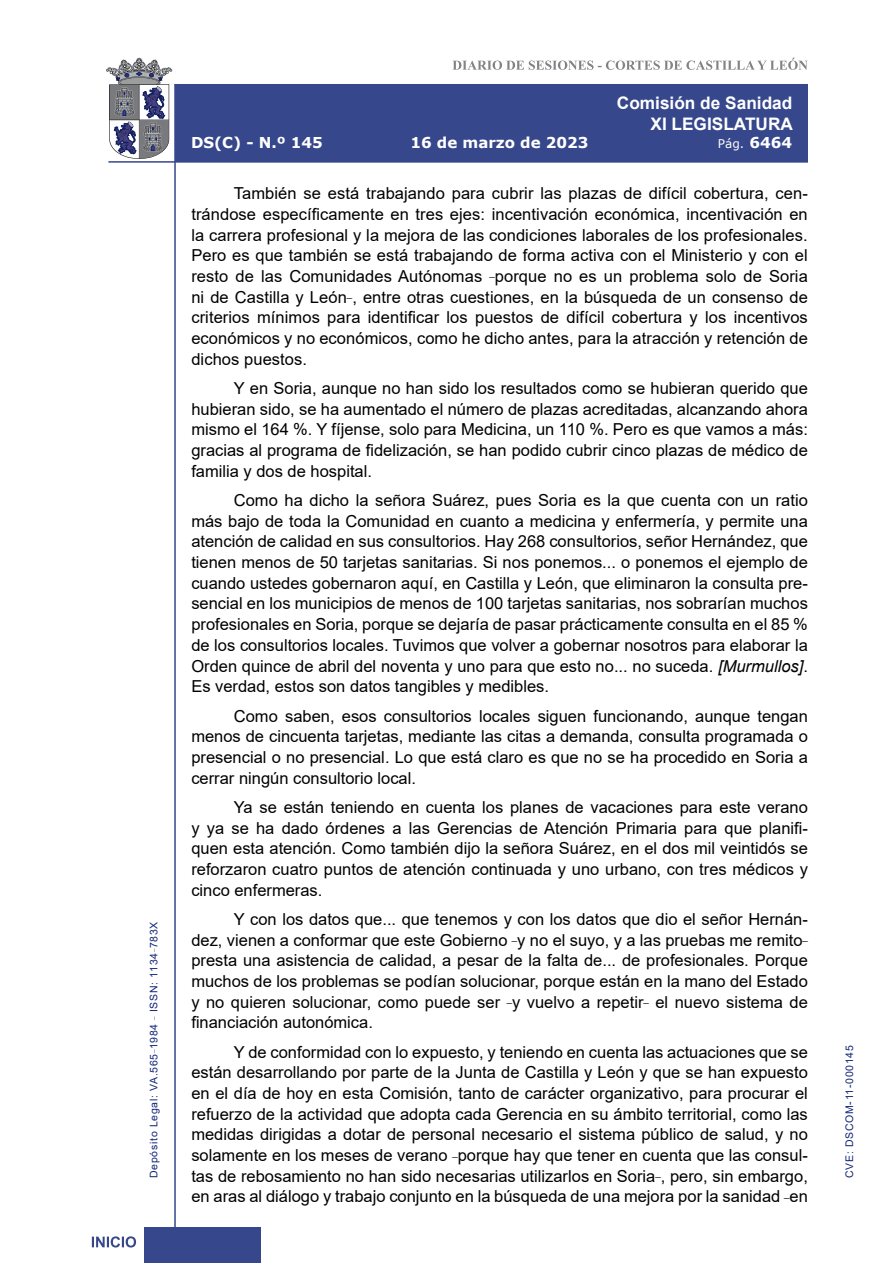
<style>
.page{position:relative;width:893px;height:1263px;background:#fff}
.page>*{position:absolute;margin:0;border:0;box-sizing:border-box;transform-origin:0 0}
.t1{font:700 17.25px/20.7px "Arial";color:#fff;text-align:right}
.t2{font:16.5px/20.7px "Arial";color:#000;text-align:justify}
.t3{font:700 15px "Verdana";color:#fff}
.t4{font:12px "Verdana";color:#fff}
.t5{font:10.5px "Arial";letter-spacing:.065em;color:#122678}
.s1{font-weight:700;font-size:15px}
.s2{font-style:italic}
</style>
<div class="page">
<svg style="left:452px;top:58px;width:356px;height:12px"></svg>
<hr style="left:174px;top:84px;width:2px;height:1179px;background:#36478c">
<div style="left:144px;top:1227px;width:117px;height:36px;background:#36478c"></div>
<div style="left:175px;top:84px;width:633px;height:78px;background:#36478c"></div>
<hr style="left:108px;top:161px;width:700px;height:2px;background:#36478c">
<svg style="left:92px;top:1236px;width:44px;height:11px"></svg>
<svg style="left:106px;top:58px;width:66px;height:101px"></svg>
<p class="t5" style="left:146px;top:1178px;width:258px;rotate:-90deg">Depósito Legal: VA.565<sup>_</sup>1984 <sup>_</sup> ISSN: 1134<sup>_</sup>783X</p>
<p class="t1" style="left:617px;top:93px;width:178px">Comisión de Sanidad<br>XI LEGISLATURA</p>
<p class="t3" style="left:191px;top:132px;width:133px">DS(C) - N.º 145</p>
<p class="t3" style="left:410px;top:132px;width:180px">16 de marzo de 2023</p>
<p class="t4" style="left:718px;top:135px;width:76px">Pág. <span class="s1">6464</span></p>
<p class="t2" style="left:191px;top:183px;width:618px;text-indent:43px">También se está trabajando para cubrir las plazas de difícil cobertura, cen&shy;trándose específicamente en tres ejes: incentivación económica, incentivación en la carrera profesional y la mejora de las condiciones laborales de los profesionales.<br>Pero es que también se está trabajando de forma activa con el Ministerio y con el resto de las Comunidades Autónomas <sup>_</sup>porque no es un problema solo de Soria ni de Castilla y León<sup>_</sup>, entre otras cuestiones, en la búsqueda de un consenso de criterios mínimos para identificar los puestos de difícil cobertura y los incentivos económicos y no económicos, como he dicho antes, para la atracción y retención de dichos puestos.</p>
<p class="t2" style="left:191px;top:378px;width:618px;text-indent:43px">Y en Soria, aunque no han sido los resultados como se hubieran querido que hubieran sido, se ha aumentado el número de plazas acreditadas, alcanzando ahora mismo el 164 %. Y fíjense, solo para Medicina, un 110 %. Pero es que vamos a más: gracias al programa de fidelización, se han podido cubrir cinco plazas de médico de familia y dos de hospital.</p>
<p class="t2" style="left:191px;top:490px;width:618px;text-indent:43px">Como ha dicho la señora Suárez, pues Soria es la que cuenta con un ratio más bajo de toda la Comunidad en cuanto a medicina y enfermería, y permite una atención de calidad en sus consultorios. Hay 268 consultorios, señor Hernández, que tienen menos de 50 tarjetas sanitarias. Si nos ponemos... o ponemos el ejemplo de cuando ustedes gobernaron aquí, en Castilla y León, que eliminaron la consulta pre&shy;sencial en los municipios de menos de 100 tarjetas sanitarias, nos sobrarían muchos profesionales en Soria, porque se dejaría de pasar prácticamente consulta en el 85 % de los consultorios locales. Tuvimos que volver a gobernar nosotros para elaborar la Orden quince de abril del noventa y uno para que esto no... no suceda. <span class="s2">[Murmullos]</span>.<br>Es verdad, estos son datos tangibles y medibles.</p>
<p class="t2" style="left:191px;top:705px;width:618px;text-indent:43px">Como saben, esos consultorios locales siguen funcionando, aunque tengan menos de cincuenta tarjetas, mediante las citas a demanda, consulta programada o presencial o no presencial. Lo que está claro es que no se ha procedido en Soria a cerrar ningún consultorio local.</p>
<p class="t2" style="left:191px;top:796px;width:618px;text-indent:43px">Ya se están teniendo en cuenta los planes de vacaciones para este verano y ya se ha dado órdenes a las Gerencias de Atención Primaria para que planifi&shy;quen esta atención. Como también dijo la señora Suárez, en el dos mil veintidós se reforzaron cuatro puntos de atención continuada y uno urbano, con tres médicos y cinco enfermeras.</p>
<p class="t2" style="left:191px;top:908px;width:618px;text-indent:43px">Y con los datos que... que tenemos y con los datos que dio el señor Hernán&shy;dez, vienen a conformar que este Gobierno <sup>_</sup>y no el suyo, y a las pruebas me remito<sup>_ </sup>presta una asistencia de calidad, a pesar de la falta de... de profesionales. Porque muchos de los problemas se podían solucionar, porque están en la mano del Estado y no quieren solucionar, como puede ser <sup>_</sup>y vuelvo a repetir<sup>_</sup> el nuevo sistema de financiación autonómica.</p>
<p class="t2" style="left:191px;top:1041px;width:618px;text-indent:43px">Y de conformidad con lo expuesto, y teniendo en cuenta las actuaciones que se están desarrollando por parte de la Junta de Castilla y León y que se han expuesto en el día de hoy en esta Comisión, tanto de carácter organizativo, para procurar el refuerzo de la actividad que adopta cada Gerencia en su ámbito territorial, como las medidas dirigidas a dotar de personal necesario el sistema público de salud, y no solamente en los meses de verano <sup>_</sup>porque hay que tener en cuenta que las consul&shy;tas de rebosamiento no han sido necesarias utilizarlos en Soria<sup>_</sup>, pero, sin embargo, en aras al diálogo y trabajo conjunto en la búsqueda de una mejora por la sanidad <sup>_</sup>en</p>
<p class="t5" style="left:842px;top:1178px;width:134px;rotate:-90deg">CVE: DSCOM-11-000145</p>
</div>
